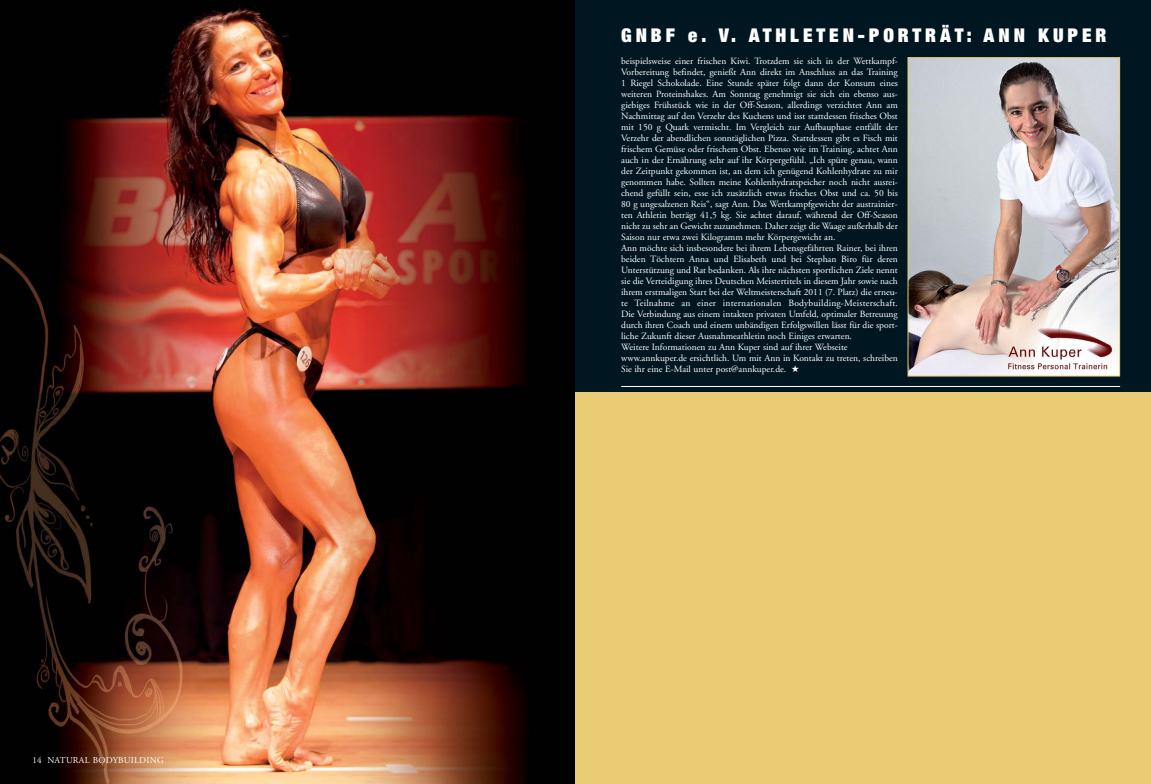
<style>
.page{position:relative;width:1151px;height:784px;background:#fff}
.page>*{position:absolute;margin:0;border:0;box-sizing:border-box;transform-origin:0 0}
.t1{font:900 expanded 19px "Helvetica Neue";letter-spacing:.21em;color:#fff}
.t2{font:9.5px/11px "Adobe Garamond";color:#fff}
.t3{font:9px "Adobe Garamond";letter-spacing:.025em;color:#fff}
</style>
<div class="page">
<img style="left:0;top:0;width:576px;height:783px">
<div style="left:576px;top:0;width:575px;height:403px;background:#001722"></div>
<hr style="left:621px;top:385px;width:499px;height:1px;background:#fff">
<img style="left:909px;top:59px;width:209px;height:315px">
<div style="left:907px;top:57px;width:213px;height:319px;border:1px solid #e9cc74"></div>
<div style="left:576px;top:392px;width:575px;height:391px;background:#e9cc74"></div>
<p class="t3" style="left:33px;top:755px;width:133px">14 NATURAL BODYBUILDING</p>
<h1 class="t1" style="left:621px;top:29px;width:487px">GNBF e. V. ATHLETEN-PORTRÄT: ANN KUPER</h1>
<p class="t2" style="left:621px;top:56px;width:278px">beispielsweise einer frischen Kiwi. Trotzdem sie sich in der Wettkampf-Vorbereitung befindet, genießt Ann direkt im Anschluss an das Training 1 Riegel Schokolade. Eine Stunde später folgt dann der Konsum eines weiteren Proteinshakes. Am Sonntag genehmigt sie sich ein ebenso aus - giebiges Frühstück wie in der Off-Season, allerdings verzichtet Ann am Nachmittag auf den Verzehr des Kuchens und isst stattdessen frisches Obst mit 150 g Quark vermischt. Im Vergleich zur Aufbauphase entfällt der Verzehr der abendlichen sonntäglichen Pizza. Stattdessen gibt es Fisch mit frischem Gemüse oder frischem Obst. Ebenso wie im Training, achtet Ann auch in der Ernährung sehr auf ihr Körpergefühl. „Ich spüre genau, wann der Zeitpunkt gekommen ist, an dem ich genügend Kohlenhydrate zu mir genommen habe. Sollten meine Kohlenhydratspeicher noch nicht ausrei&shy;chend gefüllt sein, esse ich zusätzlich etwas frisches Obst und ca. 50 bis 80 g ungesalzenen Reis“, sagt Ann. Das Wettkampfgewicht der austrainier&shy;ten Athletin beträgt 41,5 kg. Sie achtet darauf, während der Off-Season nicht zu sehr an Gewicht zuzunehmen. Daher zeigt die Waage außerhalb der Saison nur etwa zwei Kilogramm mehr Körpergewicht an.<br>Ann möchte sich insbesondere bei ihrem Lebensgefährten Rainer, bei ihren beiden Töchtern Anna und Elisabeth und bei Stephan Biro für deren Unterstützung und Rat bedanken. Als ihre nächsten sportlichen Ziele nennt sie die Verteidigung ihres Deutschen Meistertitels in diesem Jahr sowie nach ihrem erstmaligen Start bei der Weltmeisterschaft 2011 (7. Platz) die erneu&shy;te Teilnahme an einer internationalen Bodybuilding-Meisterschaft.<br>Die Verbindung aus einem intakten privaten Umfeld, optimaler Betreuung durch ihren Coach und einem unbändigen Erfolgswillen lässt für die sport&shy;liche Zukunft dieser Ausnahmeathletin noch Einiges erwarten.<br>Weitere Informationen zu Ann Kuper sind auf ihrer Webseite www.annkuper.de ersichtlich. Um mit Ann in Kontakt zu treten, schreiben Sie ihr eine E-Mail unter post@annkuper.de. ★</p>
</div>
